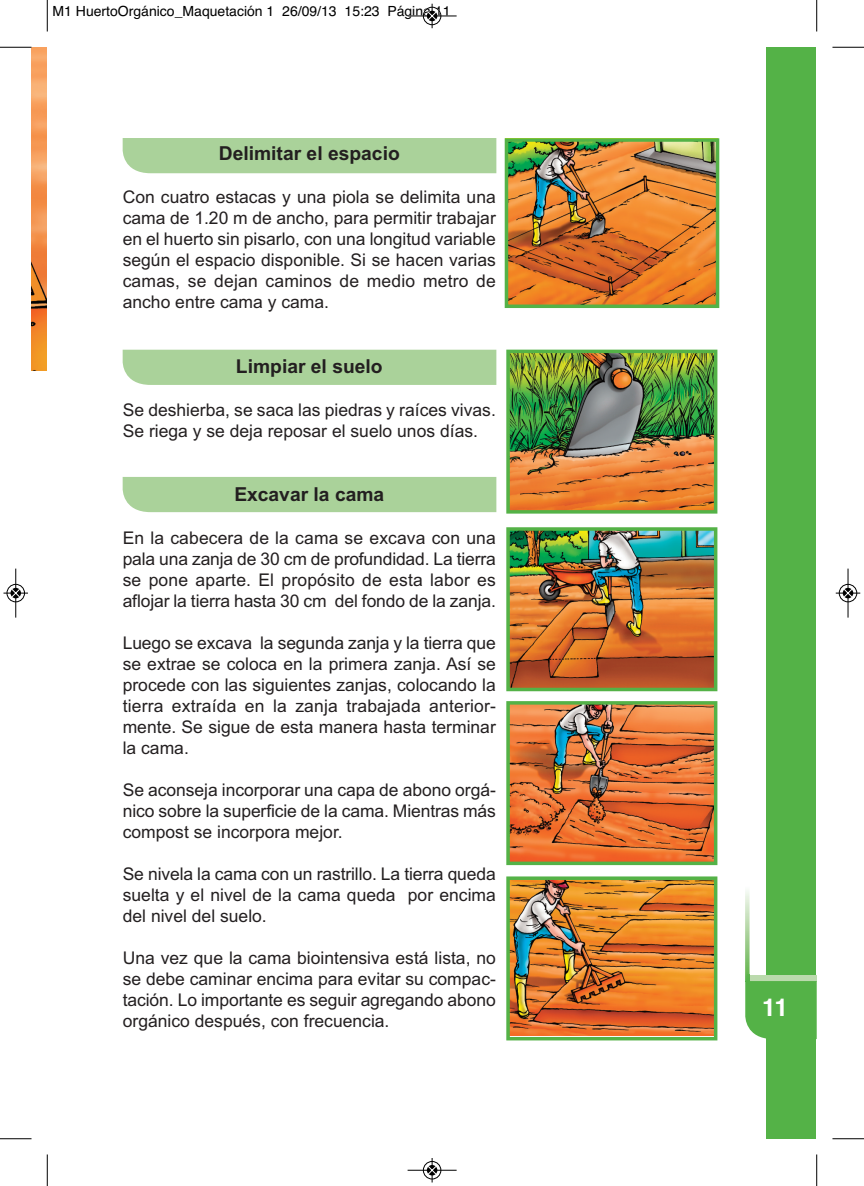
<style>
.page{position:relative;width:864px;height:1186px;background:#fff}
.page>*{position:absolute;margin:0;border:0;box-sizing:border-box;transform-origin:0 0}
.t1{font:700 24.5px "Helvetica";color:#fff}
.t2{font:700 19.25px "Arial";color:#231f20}
.t3{font:17.5px/21px "Arial";color:#231f20;text-align:justify}
.t4{font:14px "Helvetica";color:#000}
</style>
<div class="page">
<img style="left:32px;top:47px;width:14px;height:324px">
<div style="left:122px;top:138px;width:374px;height:35px;background:#aad29a"></div>
<div style="left:122px;top:477px;width:374px;height:35px;background:#aad29a"></div>
<div style="left:122px;top:350px;width:374px;height:35px;background:#aad29a"></div>
<div style="left:766px;top:47px;width:49px;height:1092px;background:#54b247"></div>
<img style="left:745px;top:891px;width:4px;height:84px">
<svg style="left:745px;top:975px;width:71px;height:64px"></svg>
<img style="left:509px;top:143px;width:205px;height:160px">
<div style="left:504px;top:138px;width:215px;height:170px;border:4px solid #54b247"></div>
<img style="left:511px;top:355px;width:201px;height:154px">
<div style="left:506px;top:350px;width:211px;height:164px;border:4px solid #54b247"></div>
<img style="left:511px;top:532px;width:201px;height:154px">
<div style="left:506px;top:527px;width:211px;height:164px;border:4px solid #54b247"></div>
<img style="left:511px;top:706px;width:201px;height:154px">
<div style="left:506px;top:701px;width:211px;height:164px;border:4px solid #54b247"></div>
<img style="left:511px;top:881px;width:201px;height:154px">
<div style="left:506px;top:876px;width:211px;height:164px;border:4px solid #54b247"></div>
<hr style="left:47px;top:0;width:1px;height:31px;background:#000">
<hr style="left:0;top:47px;width:32px;height:1px;background:#000">
<hr style="left:816px;top:0;width:1px;height:31px;background:#000">
<hr style="left:832px;top:47px;width:31px;height:1px;background:#000">
<hr style="left:47px;top:1154px;width:1px;height:32px;background:#000">
<hr style="left:0;top:1138px;width:32px;height:1px;background:#000">
<hr style="left:816px;top:1154px;width:1px;height:32px;background:#000">
<hr style="left:832px;top:1138px;width:31px;height:1px;background:#000">
<div style="left:422px;top:7px;width:19px;height:18px;border:1px solid #fff;border-radius:50%"></div>
<hr style="left:407px;top:16px;width:49px;height:1px;background:#000">
<div style="left:423px;top:7px;width:18px;height:18px;border:1px solid #000;border-radius:50%"></div>
<div style="left:427px;top:11px;width:10px;height:10px;background:#000;border-radius:50%"></div>
<svg style="left:427px;top:4px;width:9px;height:24px"></svg>
<div style="left:422px;top:1161px;width:19px;height:18px;border:1px solid #fff;border-radius:50%"></div>
<hr style="left:407px;top:1170px;width:49px;height:1px;background:#000">
<div style="left:423px;top:1161px;width:18px;height:18px;border:1px solid #000;border-radius:50%"></div>
<div style="left:427px;top:1165px;width:10px;height:10px;background:#000;border-radius:50%"></div>
<svg style="left:427px;top:1158px;width:9px;height:24px"></svg>
<div style="left:6px;top:584px;width:19px;height:18px;border:1px solid #fff;border-radius:50%"></div>
<hr style="left:15px;top:569px;width:1px;height:49px;background:#000">
<div style="left:7px;top:584px;width:18px;height:18px;border:1px solid #000;border-radius:50%"></div>
<svg style="left:4px;top:589px;width:24px;height:8px"></svg>
<div style="left:838px;top:584px;width:19px;height:18px;border:1px solid #fff;border-radius:50%"></div>
<hr style="left:847px;top:569px;width:1px;height:49px;background:#000">
<div style="left:838px;top:584px;width:18px;height:18px;border:1px solid #000;border-radius:50%"></div>
<svg style="left:835px;top:589px;width:25px;height:8px"></svg>
<p class="t4" style="left:52px;top:3px;width:399px">M1 HuertoOrgánico_Maquetación 1 26/09/13 15:23 Página 11</p>
<p class="t2" style="left:219px;top:143px;width:182px">Delimitar el espacio</p>
<p class="t3" style="left:123px;top:187px;width:374px">Con cuatro estacas y una piola se delimita una cama de 1.20 m de ancho, para permitir trabajar en el huerto sin pisarlo, con una longitud variable según el espacio disponible. Si se hacen varias camas, se dejan caminos de medio metro de ancho entre cama y cama.</p>
<p class="t2" style="left:236px;top:355px;width:148px">Limpiar el suelo</p>
<p class="t3" style="left:123px;top:399px;width:374px">Se deshierba, se saca las piedras y raíces vivas.<br>Se riega y se deja reposar el suelo unos días.</p>
<p class="t2" style="left:234px;top:483px;width:151px">Excavar la cama</p>
<p class="t3" style="left:123px;top:527px;width:374px">En la cabecera de la cama se excava con una pala una zanja de 30 cm de profundidad. La tierra se pone aparte. El propósito de esta labor es aflojar la tierra hasta 30 cm del fondo de la zanja.</p>
<p class="t3" style="left:123px;top:632px;width:374px">Luego se excava la segunda zanja y la tierra que se extrae se coloca en la primera zanja. Así se procede con las siguientes zanjas, colocando la tierra extraída en la zanja trabajada anterior&shy;mente. Se sigue de esta manera hasta terminar la cama.</p>
<p class="t3" style="left:123px;top:779px;width:374px">Se aconseja incorporar una capa de abono orgá&shy;nico sobre la superficie de la cama. Mientras más compost se incorpora mejor.</p>
<p class="t3" style="left:123px;top:863px;width:374px">Se nivela la cama con un rastrillo. La tierra queda suelta y el nivel de la cama queda por encima del nivel del suelo.</p>
<p class="t3" style="left:123px;top:948px;width:374px">Una vez que la cama biointensiva está lista, no se debe caminar encima para evitar su compac&shy;tación. Lo importante es seguir agregando abono orgánico después, con frecuencia.</p>
<h1 class="t1" style="left:762px;top:993px;width:27px">11</h1>
</div>
